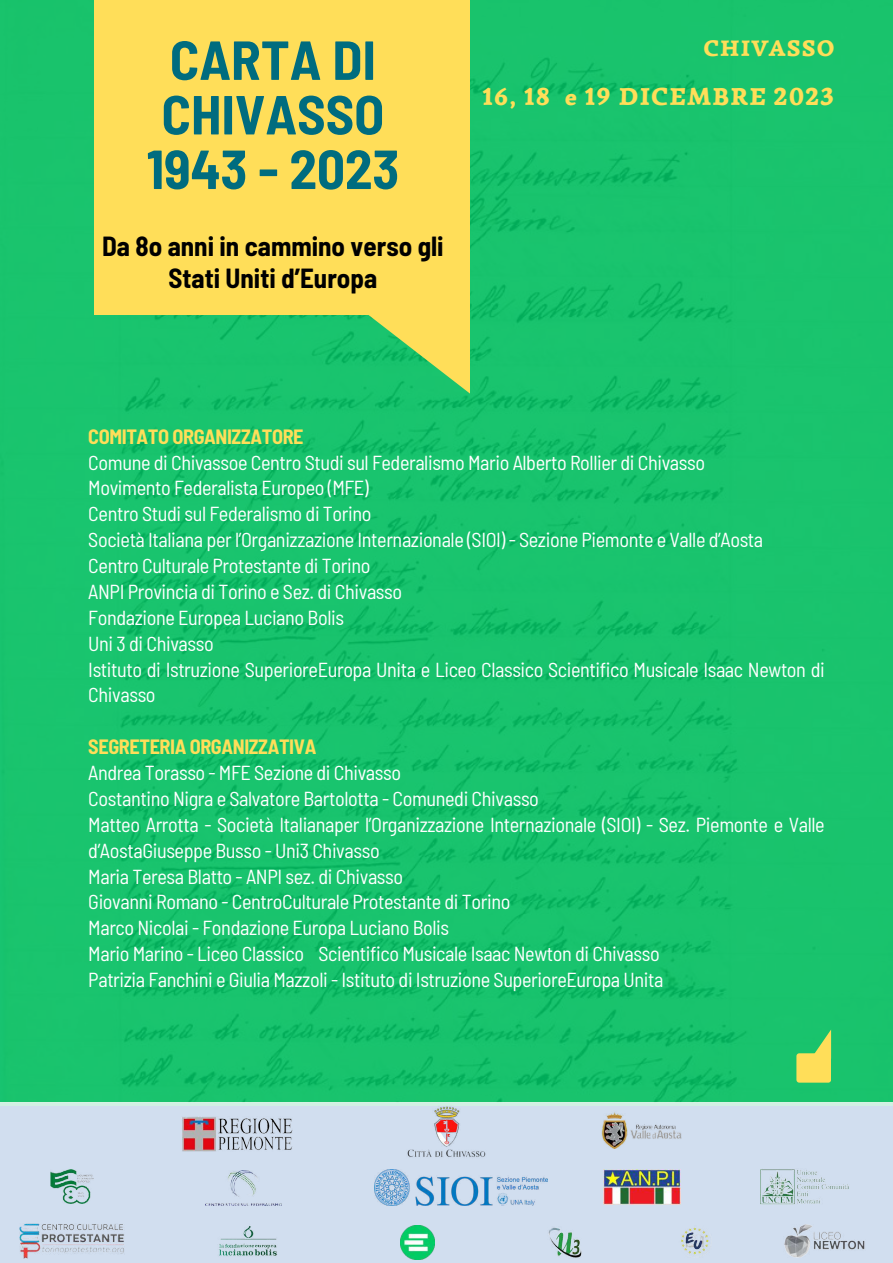
<style>
.page{position:relative;width:893px;height:1263px;background:#fff}
.page>*{position:absolute;margin:0;border:0;box-sizing:border-box;transform-origin:0 0}
.t1{font:700 semi-condensed 54.9px/54.6px "Barlow";color:#006c7f;text-align:center}
.t2{font:700 semi-condensed 27px/32.1px "Barlow";color:#000;text-align:center}
.t3{font:900 24.75px "Simonetta";letter-spacing:.05em;color:#ffde59}
.t4{font:900 22.65px "Simonetta";letter-spacing:.05em;color:#ffde59}
.t5{font:semi-condensed 20.25px/25.9px "Barlow";letter-spacing:-.02em;color:#fff}
.t6{font:700 semi-condensed 20.25px "Barlow";letter-spacing:-.02em;color:#ffde59}
</style>
<div class="page">
<div style="left:0;top:0;width:893px;height:1106px;background:#19c36d"></div>
<svg style="left:345px;top:315px;width:125px;height:79px"></svg>
<div style="left:0;top:1102px;width:893px;height:161px;background:#d1deef"></div>
<div style="left:796px;top:1053px;width:35px;height:30px;background:#ffde59;border-radius:3px"></div>
<svg style="left:811px;top:1030px;width:20px;height:24px"></svg>
<div style="left:94px;top:0;width:376px;height:315px;background:#ffde59"></div>
<img style="left:375px;top:1170px;width:172px;height:35px">
<img style="left:182px;top:1117px;width:110px;height:34px">
<img style="left:50px;top:1169px;width:43px;height:35px">
<img style="left:205px;top:1170px;width:77px;height:35px">
<img style="left:603px;top:1170px;width:77px;height:35px">
<img style="left:761px;top:1169px;width:88px;height:36px">
<img style="left:19px;top:1224px;width:105px;height:34px">
<img style="left:219px;top:1226px;width:58px;height:30px">
<img style="left:400px;top:1225px;width:34px;height:34px">
<img style="left:548px;top:1227px;width:33px;height:31px">
<img style="left:681px;top:1227px;width:28px;height:29px">
<img style="left:784px;top:1225px;width:81px;height:32px">
<img style="left:407px;top:1106px;width:79px;height:51px">
<img style="left:601px;top:1112px;width:80px;height:37px">
<h1 class="t1" style="left:147px;top:31px;width:254px">CARTA DI<br>CHIVASSO<br>1943 - 2023</h1>
<h2 class="t2" style="left:102px;top:229px;width:343px">Da 8o anni in cammino verso gli<br>Stati Uniti d’Europa</h2>
<p class="t4" style="left:703px;top:34px;width:132px">CHIVASSO</p>
<p class="t3" style="left:483px;top:81px;width:353px">16, 18 e 19 DICEMBRE 2023</p>
<p class="t6" style="left:88px;top:423px;width:217px">COMITATO ORGANIZZATORE</p>
<p class="t5" style="left:88px;top:448px;width:738px">Comune di Chivassoe Centro Studi sul Federalismo Mario Alberto Rollier di Chivasso<br>Movimento Federalista Europeo (MFE)<br>Centro Studi sul Federalismo di Torino<br>Società Italiana per l’Organizzazione Internazionale (SIOI) - Sezione Piemonte e Valle d’Aosta<br>Centro Culturale Protestante di Torino<br>ANPI Provincia di Torino e Sez. di Chivasso<br>Fondazione Europea Luciano Bolis<br>Uni 3 di Chivasso<br>Istituto di Istruzione SuperioreEuropa Unita e Liceo Classico Scientifico Musicale Isaac Newton di Chivasso</p>
<p class="t6" style="left:88px;top:734px;width:229px">SEGRETERIA ORGANIZZATIVA</p>
<p class="t5" style="left:88px;top:759px;width:738px">Andrea Torasso - MFE Sezione di Chivasso<br>Costantino Nigra e Salvatore Bartolotta - Comunedi Chivasso<br>Matteo Arrotta - Società Italianaper l’Organizzazione Internazionale (SIOI) - Sez. Piemonte e Valle d’AostaGiuseppe Busso - Uni3 Chivasso<br>Maria Teresa Blatto - ANPI sez. di Chivasso<br>Giovanni Romano - CentroCulturale Protestante di Torino<br>Marco Nicolai - Fondazione Europa Luciano Bolis<br>Mario Marino - Liceo Classico Scientifico Musicale Isaac Newton di Chivasso<br>Patrizia Fanchini e Giulia Mazzoli - Istituto di Istruzione SuperioreEuropa Unita</p>
</div>
